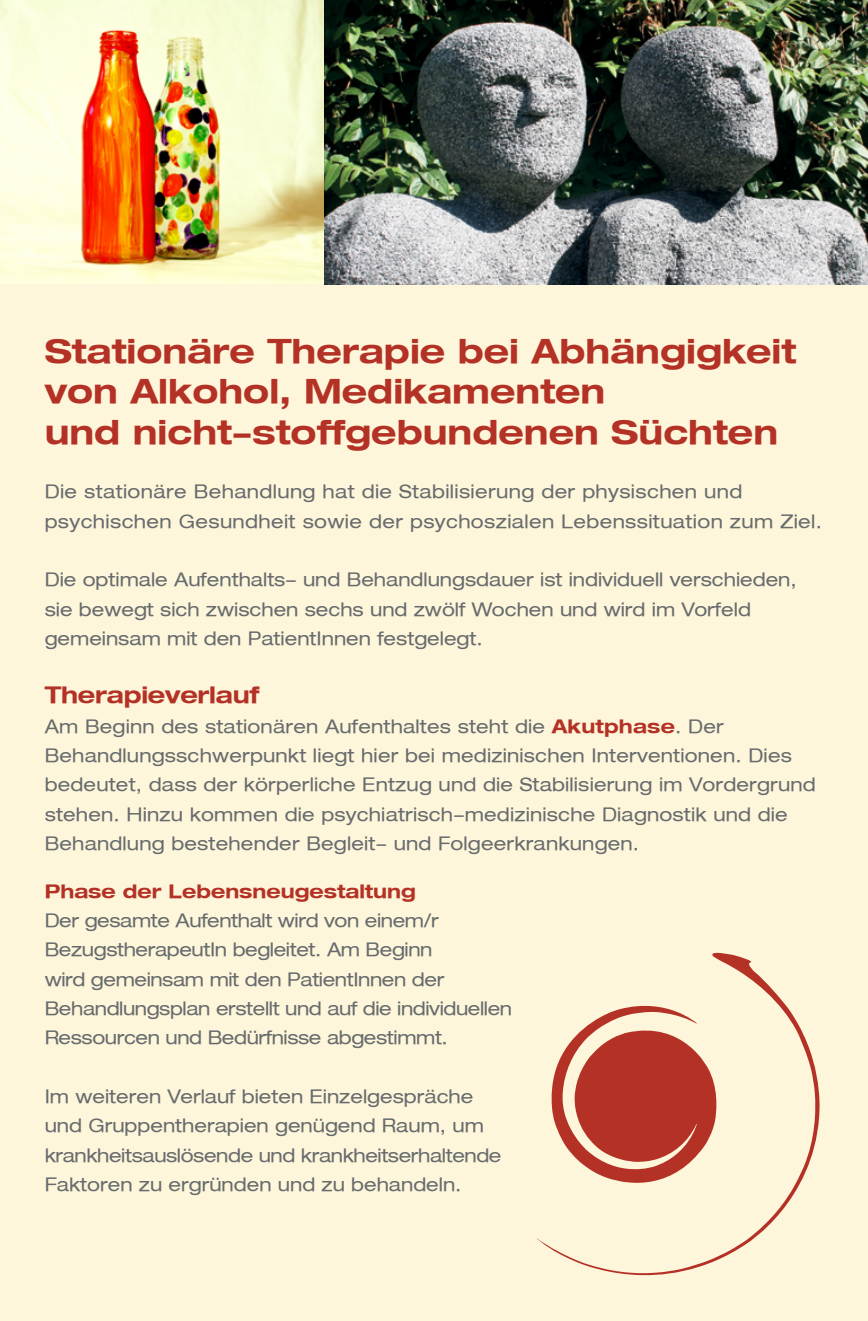
<style>
.page{position:relative;width:868px;height:1321px;background:#fff}
.page>*{position:absolute;margin:0;border:0;box-sizing:border-box;transform-origin:0 0}
.t1{font:700 expanded 33.52px/40.3px "Helvetica Neue LT";color:#b43126}
.t2{font:700 expanded 22.95px "Helvetica Neue LT";letter-spacing:-.01em;color:#b43126}
.t3{font:expanded 18.9px/29.2px "Helvetica Neue LT";color:#676b6d}
.t4{font:expanded 18.9px/29.2px "Helvetica Neue LT";letter-spacing:-.02em;color:#676b6d}
.t5{font:expanded 18.9px/29.2px "Helvetica Neue LT";letter-spacing:.02em;color:#676b6d}
.t6{font:700 expanded 18.9px "Helvetica Neue LT";color:#b43126}
.s1{font-weight:700;color:#b43126}
</style>
<div class="page">
<div style="left:0;top:0;width:867px;height:1320px;background:#fdf6da"></div>
<svg style="left:538px;top:952px;width:282px;height:324px"></svg>
<img style="left:0;top:0;width:325px;height:284px">
<img style="left:325px;top:0;width:542px;height:284px">
<h1 class="t1" style="left:45px;top:330px;width:753px">Stationäre Therapie bei Abhängigkeit von Alkohol, Medikamenten<br>und nicht-stoffgebundenen Süchten</h1>
<p class="t5" style="left:45px;top:476px;width:778px">Die stationäre Behandlung hat die Stabilisierung der physischen und psychischen Gesundheit sowie der psychoszialen Lebenssituation zum Ziel.</p>
<p class="t3" style="left:45px;top:564px;width:753px">Die optimale Aufenthalts- und Behandlungsdauer ist individuell verschieden, sie bewegt sich zwischen sechs und zwölf Wochen und wird im Vorfeld gemeinsam mit den PatientInnen festgelegt.</p>
<p class="t2" style="left:45px;top:680px;width:216px">Therapieverlauf</p>
<p class="t3" style="left:45px;top:711px;width:772px">Am Beginn des stationären Aufenthaltes steht die <span class="s1">Akutphase</span>. Der Behandlungsschwerpunkt liegt hier bei medizinischen Interventionen. Dies bedeutet, dass der körperliche Entzug und die Stabilisierung im Vordergrund stehen. Hinzu kommen die psychiatrisch-medizinische Diagnostik und die Behandlung bestehender Begleit- und Folgeerkrankungen.</p>
<p class="t6" style="left:45px;top:879px;width:372px">Phase der Lebensneugestaltung</p>
<p class="t4" style="left:45px;top:905px;width:469px">Der gesamte Aufenthalt wird von einem/r BezugstherapeutIn begleitet. Am Beginn<br>wird gemeinsam mit den PatientInnen der Behandlungsplan erstellt und auf die individuellen Ressourcen und Bedürfnisse abgestimmt.</p>
<p class="t3" style="left:45px;top:1081px;width:458px">Im weiteren Verlauf bieten Einzelgespräche und Gruppentherapien genügend Raum, um krankheitsauslösende und krankheitserhaltende Faktoren zu ergründen und zu behandeln.</p>
</div>
